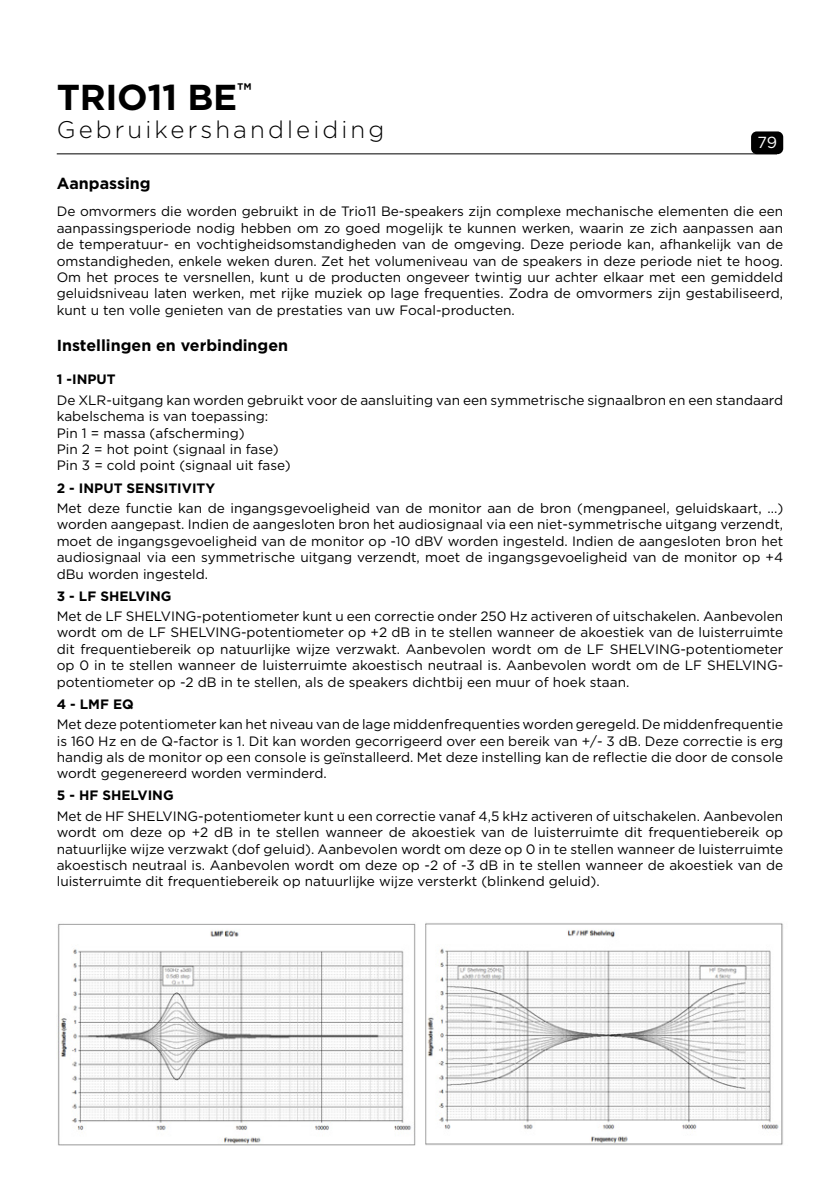
<style>
.page{position:relative;width:840px;height:1191px;background:#fff}
.page>*{position:absolute;margin:0;border:0;box-sizing:border-box;transform-origin:0 0}
.t1{font:700 36px "Gotham";letter-spacing:-.01em;color:#000}
.t2{font:300 24px "Gotham";letter-spacing:.13em;color:#000}
.t3{font:700 16px "Gotham";color:#000}
.t4{font:16px "Gotham";color:#fff}
.t5{font:13.6px/16.4px "Gotham";color:#000;text-align:justify}
.t6{font:700 13.6px "Gotham";color:#000}
</style>
<div class="page">
<hr style="left:57px;top:153px;width:719px;height:1px;background:#000">
<div style="left:750px;top:131px;width:32px;height:23px;background:#000;border-radius:6px"></div>
<img style="left:425px;top:923px;width:358px;height:222px">
<img style="left:57px;top:923px;width:358px;height:222px">
<h1 class="t1" style="left:57px;top:74px;width:196px">TRIO11 BE<sup>™</sup></h1>
<h2 class="t2" style="left:57px;top:115px;width:329px">Gebruikershandleiding</h2>
<p class="t3" style="left:57px;top:172px;width:95px">Aanpassing</p>
<p class="t5" style="left:57px;top:203px;width:727px">De omvormers die worden gebruikt in de Trio11 Be-speakers zijn complexe mechanische elementen die een aanpassingsperiode nodig hebben om zo goed mogelijk te kunnen werken, waarin ze zich aanpassen aan de temperatuur- en vochtigheidsomstandigheden van de omgeving. Deze periode kan, afhankelijk van de omstandigheden, enkele weken duren. Zet het volumeniveau van de speakers in deze periode niet te hoog.<br>Om het proces te versnellen, kunt u de producten ongeveer twintig uur achter elkaar met een gemiddeld geluidsniveau laten werken, met rijke muziek op lage frequenties. Zodra de omvormers zijn gestabiliseerd, kunt u ten volle genieten van de prestaties van uw Focal-producten.</p>
<p class="t3" style="left:57px;top:335px;width:233px">Instellingen en verbindingen</p>
<p class="t6" style="left:57px;top:371px;width:60px">1 -INPUT</p>
<p class="t5" style="left:57px;top:391px;width:727px;text-align:left">De XLR-uitgang kan worden gebruikt voor de aansluiting van een symmetrische signaalbron en een standaard kabelschema is van toepassing:<br>Pin 1 = massa (afscherming)<br>Pin 2 = hot point (signaal in fase)<br>Pin 3 = cold point (signaal uit fase)</p>
<p class="t6" style="left:57px;top:479px;width:160px">2 - INPUT SENSITIVITY</p>
<p class="t5" style="left:57px;top:499px;width:727px">Met deze functie kan de ingangsgevoeligheid van de monitor aan de bron (mengpaneel, geluidskaart, ...) worden aangepast. Indien de aangesloten bron het audiosignaal via een niet-symmetrische uitgang verzendt, moet de ingangsgevoeligheid van de monitor op -10 dBV worden ingesteld. Indien de aangesloten bron het audiosignaal via een symmetrische uitgang verzendt, moet de ingangsgevoeligheid van de monitor op +4 dBu worden ingesteld.</p>
<p class="t6" style="left:57px;top:587px;width:116px">3 - LF SHELVING</p>
<p class="t5" style="left:57px;top:608px;width:727px">Met de LF SHELVING-potentiometer kunt u een correctie onder 250 Hz activeren of uitschakelen. Aanbevolen wordt om de LF SHELVING-potentiometer op +2 dB in te stellen wanneer de akoestiek van de luisterruimte dit frequentiebereik op natuurlijke wijze verzwakt. Aanbevolen wordt om de LF SHELVING-potentiometer op 0 in te stellen wanneer de luisterruimte akoestisch neutraal is. Aanbevolen wordt om de LF SHELVING&shy;potentiometer op -2 dB in te stellen, als de speakers dichtbij een muur of hoek staan.</p>
<p class="t6" style="left:57px;top:695px;width:78px">4 - LMF EQ</p>
<p class="t5" style="left:57px;top:716px;width:727px">Met deze potentiometer kan het niveau van de lage middenfrequenties worden geregeld. De middenfrequentie is 160 Hz en de Q-factor is 1. Dit kan worden gecorrigeerd over een bereik van +/- 3 dB. Deze correctie is erg handig als de monitor op een console is geïnstalleerd. Met deze instelling kan de reflectie die door de console wordt gegenereerd worden verminderd.</p>
<p class="t6" style="left:57px;top:786px;width:118px">5 - HF SHELVING</p>
<p class="t5" style="left:57px;top:807px;width:727px">Met de HF SHELVING-potentiometer kunt u een correctie vanaf 4,5 kHz activeren of uitschakelen. Aanbevolen wordt om deze op +2 dB in te stellen wanneer de akoestiek van de luisterruimte dit frequentiebereik op natuurlijke wijze verzwakt (dof geluid). Aanbevolen wordt om deze op 0 in te stellen wanneer de luisterruimte akoestisch neutraal is. Aanbevolen wordt om deze op -2 of -3 dB in te stellen wanneer de akoestiek van de luisterruimte dit frequentiebereik op natuurlijke wijze versterkt (blinkend geluid).</p>
<p class="t4" style="left:757px;top:132px;width:21px">79</p>
</div>
